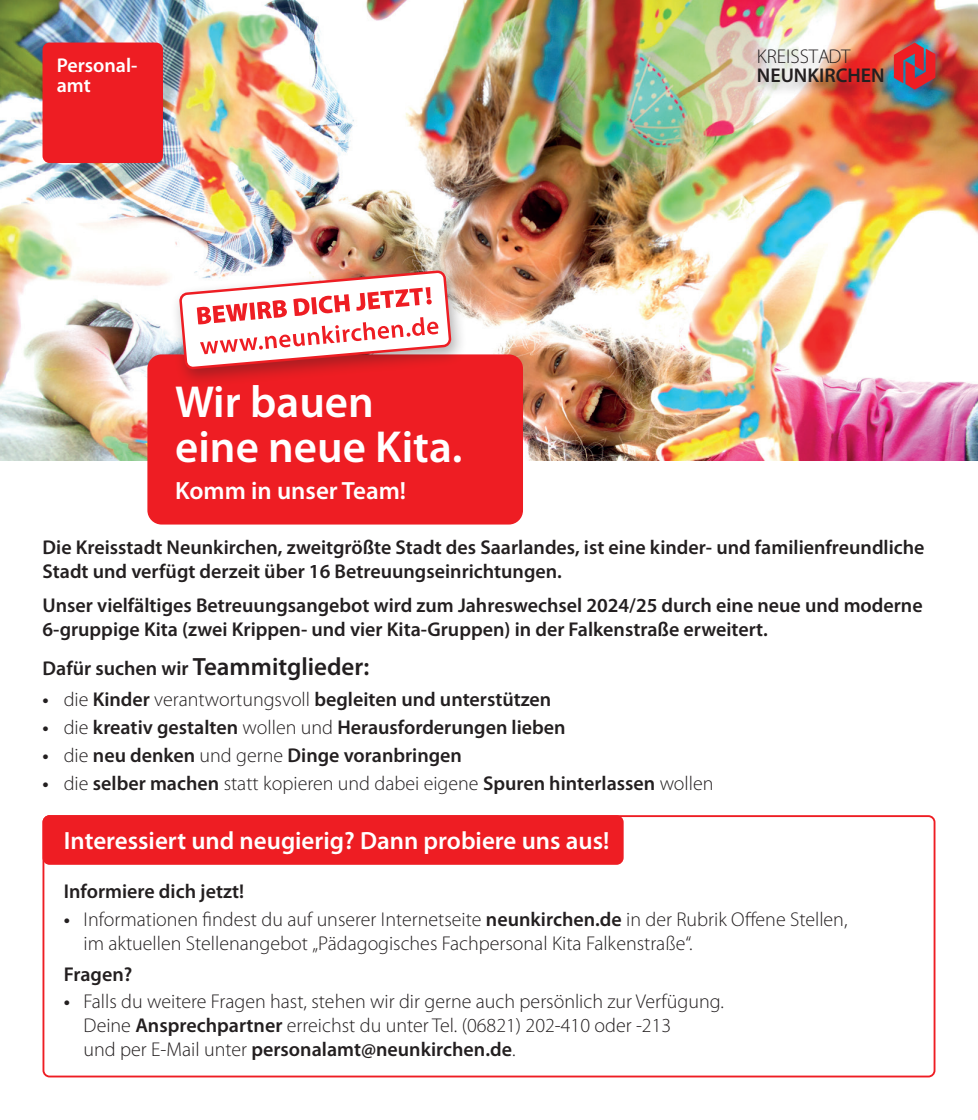
<style>
.page{position:relative;width:978px;height:1120px;background:#fff}
.page>*{position:absolute;margin:0;border:0;box-sizing:border-box;transform-origin:0 0}
.t1{font:600 45px/45px "Myriad Pro";color:#fff}
.t2{font:600 25px "Myriad Pro";color:#fff}
.t3{font:600 25px "Myriad Pro";color:#231f20}
.t4{font:600 20px/24px "Myriad Pro";color:#231f20}
.t5{font:300 20px/24px "Myriad Pro";color:#231f20}
.t6{font:600 20px/20px "Myriad Pro";color:#fff}
.s1{font-size:20px}
.s2{font-weight:300}
.s3{font-weight:600}
</style>
<div class="page">
<img style="left:0;top:0;width:978px;height:461px">
<div style="left:43px;top:43px;width:120px;height:120px;background:#ee1d23;border-radius:7px"></div>
<div style="left:147px;top:354px;width:376px;height:170px;background:#ee1d23;border-radius:14px"></div>
<div style="left:170px;top:264px;width:297px;height:124px;background:#231f20;opacity:.35"></div>
<svg style="left:180px;top:271px;width:270px;height:97px"></svg>
<div style="left:43px;top:815px;width:892px;height:262px;border:2px solid #ee1d23;border-radius:6px"></div>
<div style="left:43px;top:815px;width:581px;height:50px;background:#ee1d23;border-radius:7px"></div>
<div style="left:753px;top:41px;width:194px;height:62px;background:#231f20;opacity:.25"></div>
<svg style="left:894px;top:43px;width:41px;height:47px;background:#b0424f"></svg>
<p class="t6" style="left:57px;top:54px;width:82px">Personal&shy;amt</p>
<h1 class="t1" style="left:175px;top:378px;width:289px">Wir bauen eine neue Kita.</h1>
<p class="t2" style="left:175px;top:474px;width:233px">Komm in unser Team!</p>
<p class="t5" style="left:757px;top:44px;width:95px">KREISSTADT</p>
<p class="t4" style="left:757px;top:63px;width:129px">NEUNKIRCHEN</p>
<p class="t4" style="left:43px;top:534px;width:884px">Die Kreisstadt Neunkirchen, zweitgrößte Stadt des Saarlandes, ist eine kinder- und familienfreundliche<br>Stadt und verfügt derzeit über 16 Betreuungseinrichtungen.</p>
<p class="t4" style="left:43px;top:593px;width:882px">Unser vielfältiges Betreuungsangebot wird zum Jahreswechsel 2024/25 durch eine neue und moderne<br>6-gruppige Kita (zwei Krippen- und vier Kita-Gruppen) in der Falkenstraße erweitert.</p>
<p class="t3" style="left:43px;top:650px;width:328px"><span class="s1">Dafür suchen wir</span> Teammitglieder:</p>
<p class="t4" style="left:43px;top:686px;width:510px">• <span class="s2">die</span> Kinder <span class="s2">verantwortungsvoll</span> begleiten und unterstützen</p>
<p class="t4" style="left:43px;top:714px;width:525px">• <span class="s2">die</span> kreativ gestalten <span class="s2">wollen und</span> Herausforderungen lieben</p>
<p class="t4" style="left:43px;top:742px;width:421px">• <span class="s2">die</span> neu denken <span class="s2">und gerne</span> Dinge voranbringen</p>
<p class="t5" style="left:43px;top:771px;width:672px"><span class="s3">•</span> die <span class="s3">selber machen</span> statt kopieren und dabei eigene <span class="s3">Spuren hinterlassen</span> wollen</p>
<p class="t2" style="left:64px;top:825px;width:547px">Interessiert und neugierig? Dann probiere uns aus!</p>
<p class="t4" style="left:64px;top:879px;width:182px">Informiere dich jetzt!</p>
<p class="t5" style="left:84px;top:907px;width:765px;text-indent:-20px"><span class="s3">•</span> Informationen findest du auf unserer Internetseite <span class="s3">neunkirchen.de</span> in der Rubrik Offene Stellen, im aktuellen Stellenangebot „Pädagogisches Fachpersonal Kita Falkenstraße“.</p>
<p class="t4" style="left:64px;top:961px;width:70px">Fragen?</p>
<p class="t5" style="left:84px;top:990px;width:642px;text-indent:-20px"><span class="s3">•</span> Falls du weitere Fragen hast, stehen wir dir gerne auch persönlich zur Verfügung.<br>Deine <span class="s3">Ansprechpartner</span> erreichst du unter Tel. (06821) 202-410 oder -213<br>und per E-Mail unter <span class="s3">personalamt@neunkirchen.de</span>.</p>
</div>
